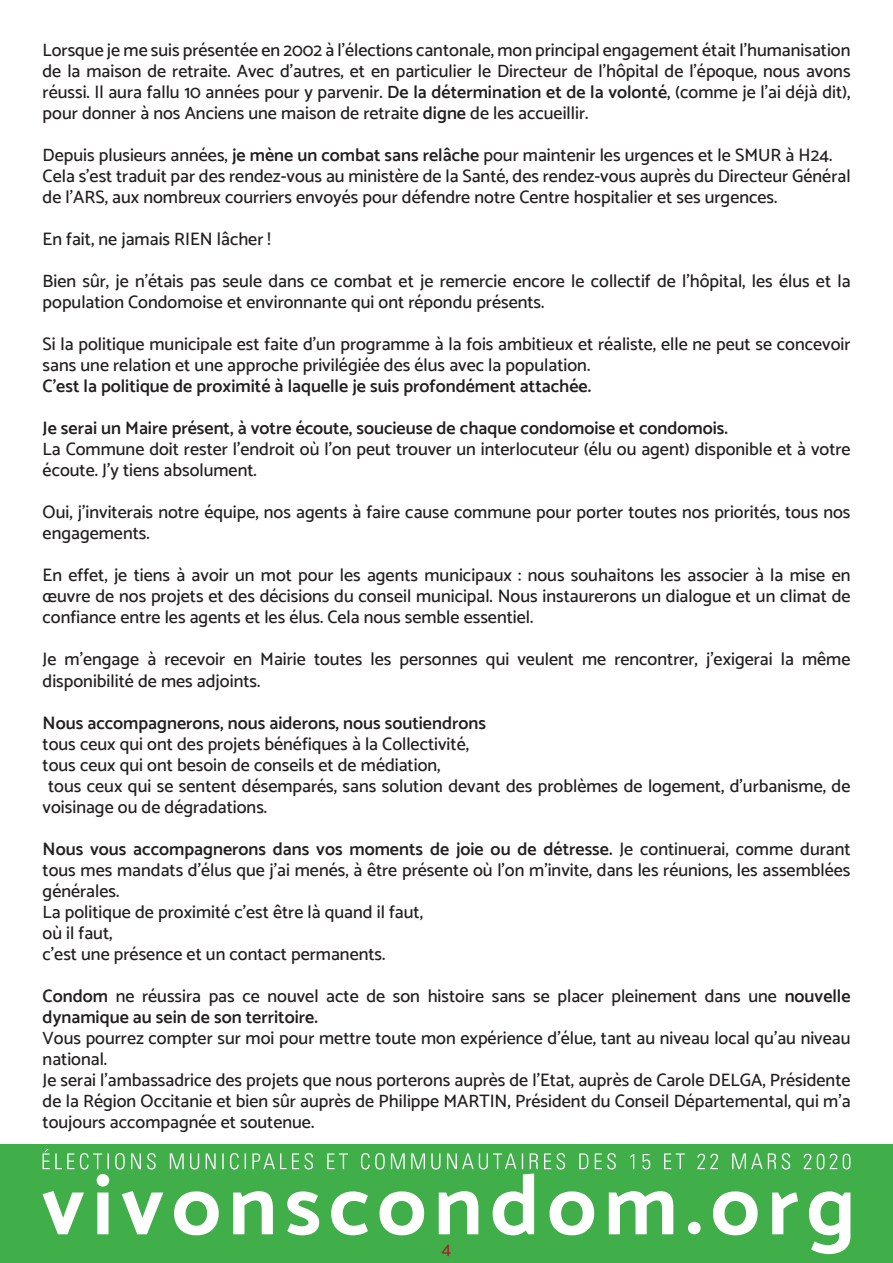
<style>
.page{position:relative;width:893px;height:1263px;background:#fff}
.page>*{position:absolute;margin:0;border:0;box-sizing:border-box;transform-origin:0 0}
.t1{font:500 18px/21px "Catamaran";color:#231f20}
.t2{font:600 18px "Catamaran";color:#231f20}
.t3{font:18px "Catamaran";color:#ad182b}
.s1{font-weight:600}
</style>
<div class="page">
<div style="left:0;top:1144px;width:893px;height:119px;background:#40ae49"></div>
<svg style="left:43px;top:1149px;width:807px;height:20px"></svg>
<svg style="left:43px;top:1173px;width:807px;height:81px"></svg>
<p class="t1" style="left:43px;top:40px;width:810px;text-align:justify">Lorsque je me suis présentée en 2002 à l’élections cantonale, mon principal engagement était l’humanisation de la maison de retraite. Avec d’autres, et en particulier le Directeur de l’hôpital de l’époque, nous avons réussi. Il aura fallu 10 années pour y parvenir. <span class="s1">De la détermination et de la volonté</span>, (comme je l’ai déjà dit), pour donner à nos Anciens une maison de retraite <span class="s1">digne</span> de les accueillir.</p>
<p class="t1" style="left:43px;top:145px;width:809px">Depuis plusieurs années, <span class="s1">je mène un combat sans relâche</span> pour maintenir les urgences et le SMUR à H24.<br>Cela s’est traduit par des rendez-vous au ministère de la Santé, des rendez-vous auprès du Directeur Général de l’ARS, aux nombreux courriers envoyés pour défendre notre Centre hospitalier et ses urgences.</p>
<p class="t1" style="left:43px;top:229px;width:230px">En fait, ne jamais RIEN lâcher !</p>
<p class="t1" style="left:43px;top:271px;width:809px">Bien sûr, je n’étais pas seule dans ce combat et je remercie encore le collectif de l’hôpital, les élus et la population Condomoise et environnante qui ont répondu présents.</p>
<p class="t1" style="left:43px;top:334px;width:809px">Si la politique municipale est faite d’un programme à la fois ambitieux et réaliste, elle ne peut se concevoir sans une relation et une approche privilégiée des élus avec la population.</p>
<p class="t2" style="left:43px;top:376px;width:550px">C’est la politique de proximité à laquelle je suis profondément attachée.</p>
<p class="t2" style="left:43px;top:418px;width:687px">Je serai un Maire présent, à votre écoute, soucieuse de chaque condomoise et condomois.</p>
<p class="t1" style="left:43px;top:439px;width:809px">La Commune doit rester l’endroit où l’on peut trouver un interlocuteur (élu ou agent) disponible et à votre écoute. J’y tiens absolument.</p>
<p class="t1" style="left:43px;top:502px;width:809px">Oui, j’inviterais notre équipe, nos agents à faire cause commune pour porter toutes nos priorités, tous nos engagements.</p>
<p class="t1" style="left:43px;top:565px;width:809px;text-align:justify">En effet, je tiens à avoir un mot pour les agents municipaux : nous souhaitons les associer à la mise en œuvre de nos projets et des décisions du conseil municipal. Nous instaurerons un dialogue et un climat de confiance entre les agents et les élus. Cela nous semble essentiel.</p>
<p class="t1" style="left:43px;top:649px;width:809px">Je m’engage à recevoir en Mairie toutes les personnes qui veulent me rencontrer, j’exigerai la même disponibilité de mes adjoints.</p>
<p class="t2" style="left:43px;top:712px;width:445px">Nous accompagnerons, nous aiderons, nous soutiendrons</p>
<p class="t1" style="left:43px;top:733px;width:428px">tous ceux qui ont des projets bénéfiques à la Collectivité,</p>
<p class="t1" style="left:43px;top:754px;width:399px">tous ceux qui ont besoin de conseils et de médiation,</p>
<p class="t1" style="left:48px;top:775px;width:804px">tous ceux qui se sentent désemparés, sans solution devant des problèmes de logement, d’urbanisme, de</p>
<p class="t1" style="left:43px;top:796px;width:226px">voisinage ou de dégradations.</p>
<p class="t1" style="left:43px;top:838px;width:809px"><span class="s1">Nous vous accompagnerons dans vos moments de joie ou de détresse.</span> Je continuerai, comme durant tous mes mandats d’élus que j’ai menés, à être présente où l’on m’invite, dans les réunions, les assemblées générales.<br>La politique de proximité c’est être là quand il faut,<br>où il faut,<br>c’est une présence et un contact permanents.</p>
<p class="t1" style="left:43px;top:985px;width:809px"><span class="s1">Condom</span> ne réussira pas ce nouvel acte de son histoire sans se placer pleinement dans une <span class="s1">nouvelle dynamique au sein de son territoire.</span></p>
<p class="t1" style="left:43px;top:1027px;width:809px">Vous pourrez compter sur moi pour mettre toute mon expérience d’élue, tant au niveau local qu’au niveau national.<br>Je serai l’ambassadrice des projets que nous porterons auprès de l’Etat, auprès de Carole DELGA, Présidente de la Région Occitanie et bien sûr auprès de Philippe MARTIN, Président du Conseil Départemental, qui m’a toujours accompagnée et soutenue.</p>
<p class="t3" style="left:442px;top:1238px;width:11px">4</p>
</div>
